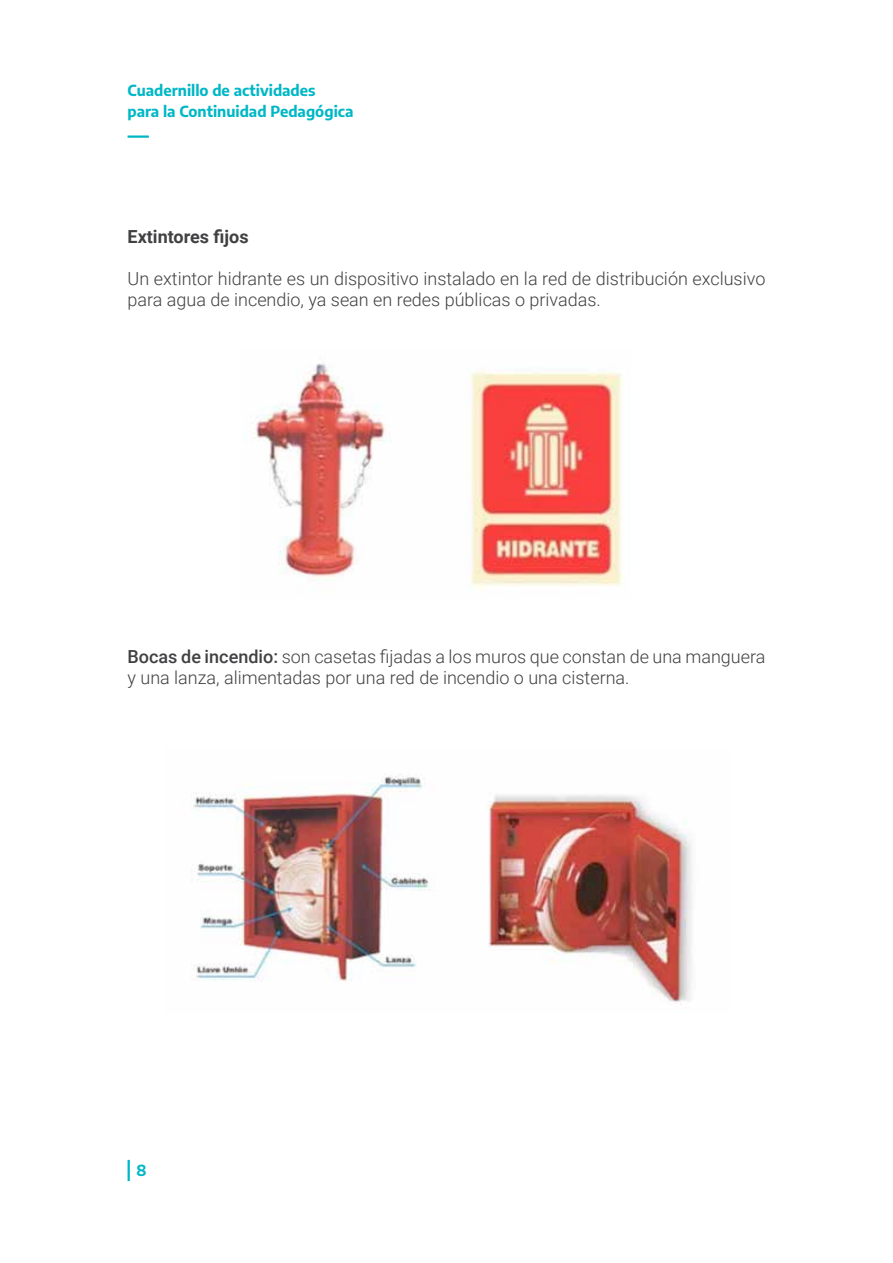
<style>
.page{position:relative;width:893px;height:1263px;background:#fff}
.page>*{position:absolute;margin:0;border:0;box-sizing:border-box;transform-origin:0 0}
.t1{font:300 18px/21px "Roboto";color:#414042}
.t2{font:700 18px "Roboto";color:#414042}
.t3{font:700 15px/21px "Encode Sans";color:#00b7c6}
.s1{font-weight:500}
</style>
<div class="page">
<hr style="left:128px;top:135px;width:21px;height:3px;background:#00b7c6">
<hr style="left:128px;top:1160px;width:2px;height:21px;background:#00b7c6">
<img style="left:253px;top:363px;width:370px;height:226px">
<img style="left:193px;top:774px;width:499px;height:231px">
<p class="t3" style="left:128px;top:79px;width:227px">Cuadernillo de actividades<br>para la Continuidad Pedagógica</p>
<p class="t2" style="left:128px;top:224px;width:123px">Extintores fijos</p>
<p class="t1" style="left:128px;top:267px;width:639px">Un extintor hidrante es un dispositivo instalado en la red de distribución exclusivo para agua de incendio, ya sean en redes públicas o privadas.</p>
<p class="t1" style="left:128px;top:645px;width:639px"><span class="s1">Bocas de incendio:</span> son casetas fijadas a los muros que constan de una manguera y una lanza, alimentadas por una red de incendio o una cisterna.</p>
<p class="t3" style="left:136px;top:1159px;width:12px">8</p>
</div>
